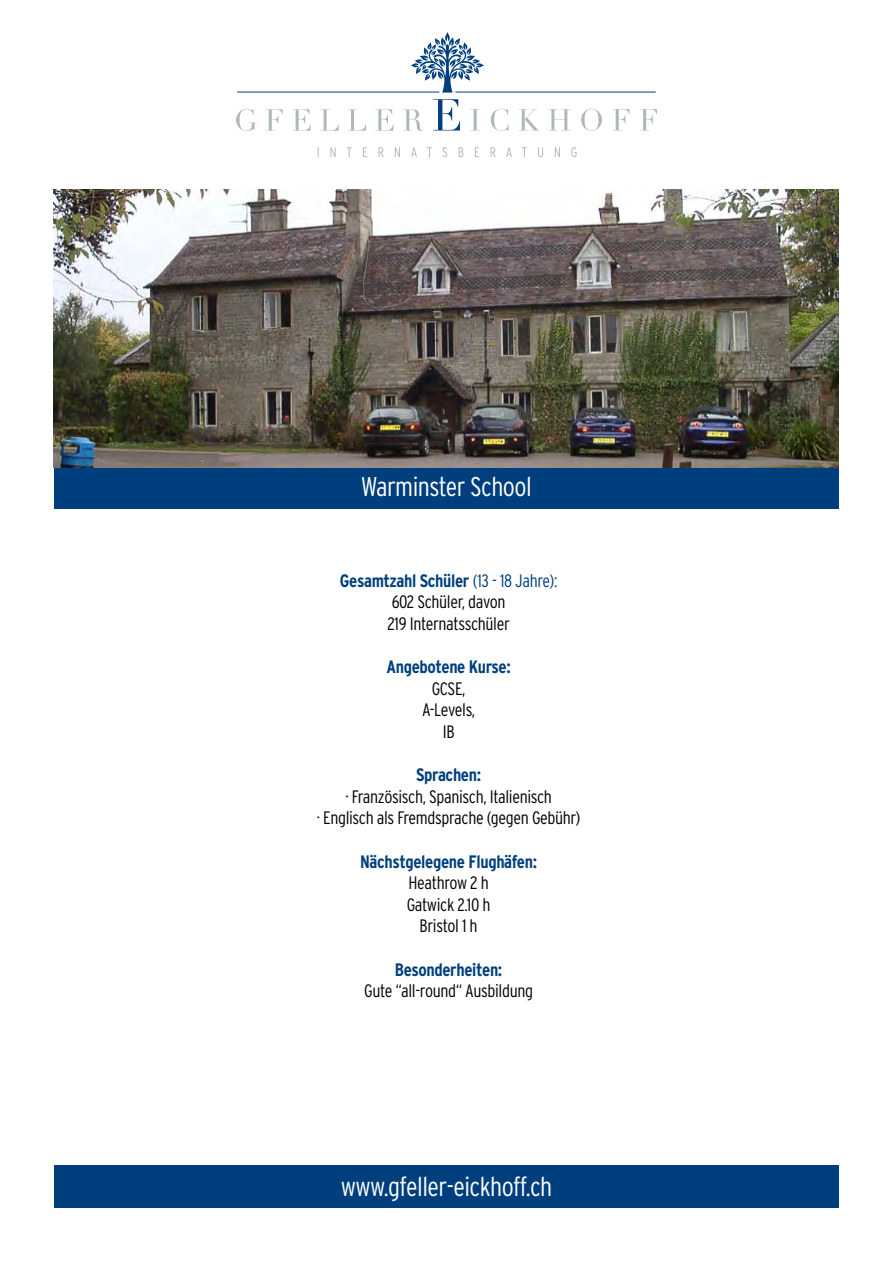
<style>
.page{position:relative;width:893px;height:1263px;background:#fff}
.page>*{position:absolute;margin:0;border:0;box-sizing:border-box;transform-origin:0 0}
.t1{font:300 condensed 27px "Interstate";letter-spacing:-.02em;color:#fff}
.t2{font:300 condensed 18px/21.6px "Interstate";letter-spacing:-.02em;color:#000;text-align:center}
.t3{font:700 condensed 18px "Interstate";letter-spacing:-.02em;color:#003f7d}
.s1{font-weight:700;color:#003f7d}
.s2{color:#003f7d}
</style>
<div class="page">
<div style="left:54px;top:466px;width:785px;height:43px;background:#003f7d"></div>
<img style="left:54px;top:189px;width:785px;height:279px">
<div style="left:54px;top:1166px;width:785px;height:42px;background:#003f7d"></div>
<svg style="left:470px;top:109px;width:187px;height:22px"></svg>
<svg style="left:236px;top:109px;width:188px;height:22px"></svg>
<svg style="left:433px;top:99px;width:27px;height:31px"></svg>
<svg style="left:318px;top:147px;width:259px;height:10px"></svg>
<hr style="left:237px;top:92px;width:419px;height:1px;background:#003f7d">
<svg style="left:411px;top:32px;width:73px;height:61px"></svg>
<h1 class="t1" style="left:361px;top:471px;width:172px">Warminster School</h1>
<p class="t2" style="left:340px;top:569px;width:219px"><span class="s1">Gesamtzahl Schüler</span> <span class="s2">(13 - 18 Jahre):<br></span>602 Schüler, davon<br>219 Internatsschüler</p>
<p class="t3" style="left:386px;top:657px;width:126px">Angebotene Kurse:</p>
<p class="t2" style="left:422px;top:677px;width:54px">GCSE,<br>A-Levels,<br>IB</p>
<p class="t3" style="left:416px;top:765px;width:67px">Sprachen:</p>
<p class="t2" style="left:317px;top:785px;width:265px">· Französisch, Spanisch, Italienisch<br>· Englisch als Fremdsprache (gegen Gebühr)</p>
<p class="t3" style="left:360px;top:851px;width:178px">Nächstgelegene Flughäfen:</p>
<p class="t2" style="left:407px;top:872px;width:85px">Heathrow 2 h<br>Gatwick 2.10 h<br>Bristol 1 h</p>
<p class="t3" style="left:395px;top:959px;width:109px">Besonderheiten:</p>
<p class="t2" style="left:364px;top:980px;width:170px">Gute “all-round“ Ausbildung</p>
<h1 class="t1" style="left:341px;top:1171px;width:213px">www.gfeller-eickhoff.ch</h1>
</div>
